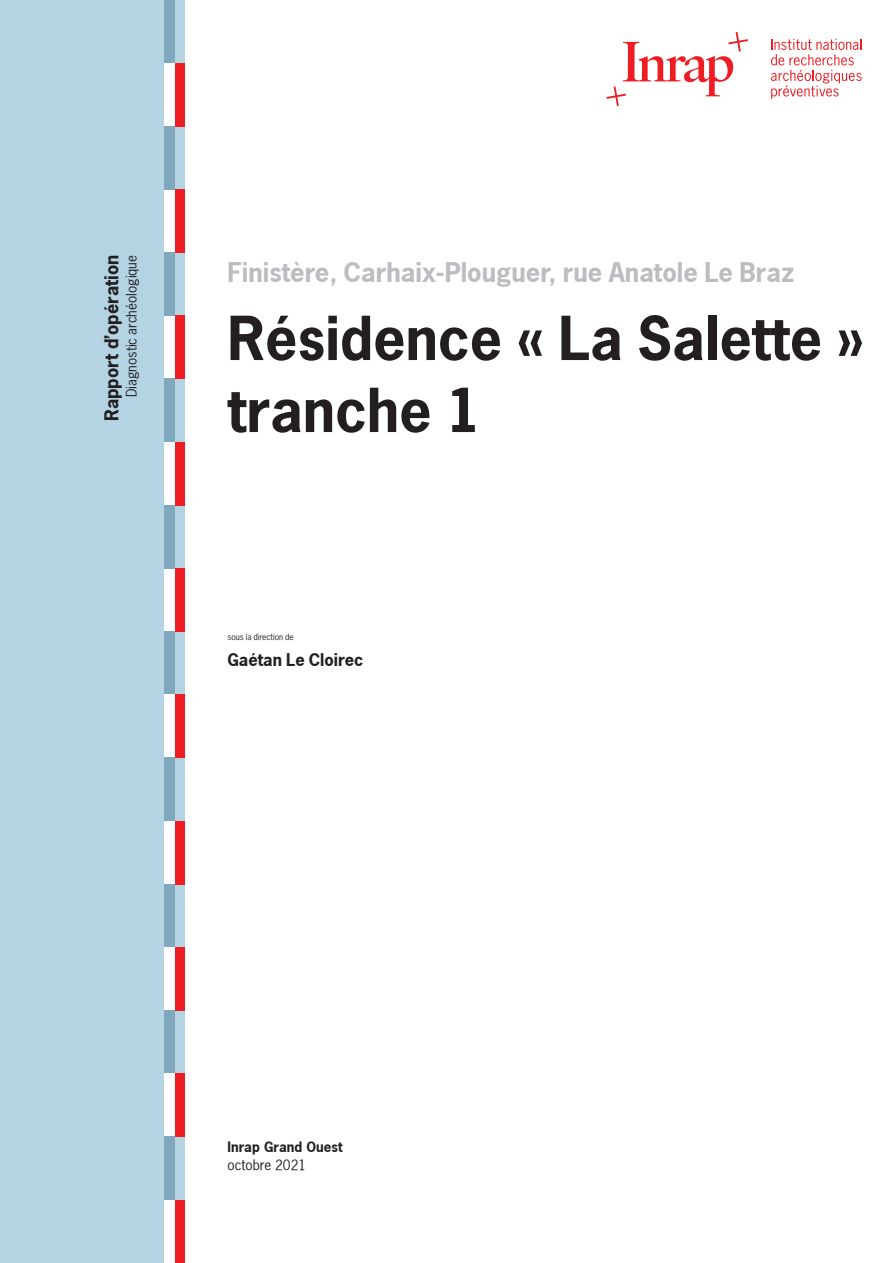
<style>
.page{position:relative;width:893px;height:1263px;background:#fff}
.page>*{position:absolute;margin:0;border:0;box-sizing:border-box;transform-origin:0 0}
.t1{font:700 57px/72px "News Gothic";color:#231f20}
.t2{font:700 25.5px "News Gothic";color:#bcbdc0}
.t3{font:700 18px "News Gothic";color:#231f20}
.t4{font:700 16.5px "News Gothic";color:#231f20}
.t5{font:13.5px "News Gothic";color:#231f20}
.t6{font:700 13.5px "News Gothic";color:#231f20}
.t7{font:8.25px "News Gothic";color:#231f20}
</style>
<div class="page">
<div style="left:0;top:0;width:185px;height:1263px;background:#b4d4e4"></div>
<div style="left:174px;top:1200px;width:11px;height:63px;background:#ee1d23"></div>
<div style="left:174px;top:1073px;width:11px;height:64px;background:#ee1d23"></div>
<div style="left:174px;top:947px;width:11px;height:63px;background:#ee1d23"></div>
<div style="left:174px;top:821px;width:11px;height:63px;background:#ee1d23"></div>
<div style="left:174px;top:695px;width:11px;height:63px;background:#ee1d23"></div>
<div style="left:174px;top:568px;width:11px;height:63px;background:#ee1d23"></div>
<div style="left:174px;top:442px;width:11px;height:63px;background:#ee1d23"></div>
<div style="left:174px;top:316px;width:11px;height:63px;background:#ee1d23"></div>
<div style="left:174px;top:189px;width:11px;height:64px;background:#ee1d23"></div>
<div style="left:174px;top:63px;width:11px;height:63px;background:#ee1d23"></div>
<div style="left:164px;top:568px;width:10px;height:63px;background:#fff"></div>
<div style="left:164px;top:631px;width:10px;height:64px;background:#7fa8bc"></div>
<div style="left:164px;top:695px;width:10px;height:63px;background:#fff"></div>
<div style="left:164px;top:758px;width:10px;height:63px;background:#7fa8bc"></div>
<div style="left:164px;top:821px;width:10px;height:63px;background:#fff"></div>
<div style="left:164px;top:884px;width:10px;height:63px;background:#7fa8bc"></div>
<div style="left:164px;top:947px;width:10px;height:63px;background:#fff"></div>
<div style="left:164px;top:1010px;width:10px;height:63px;background:#7fa8bc"></div>
<div style="left:164px;top:1073px;width:10px;height:64px;background:#fff"></div>
<div style="left:164px;top:1137px;width:10px;height:63px;background:#7fa8bc"></div>
<div style="left:164px;top:1200px;width:10px;height:63px;background:#fff"></div>
<div style="left:164px;top:442px;width:10px;height:63px;background:#fff"></div>
<div style="left:164px;top:505px;width:10px;height:63px;background:#7fa8bc"></div>
<div style="left:164px;top:316px;width:10px;height:63px;background:#fff"></div>
<div style="left:164px;top:379px;width:10px;height:63px;background:#7fa8bc"></div>
<div style="left:164px;top:189px;width:10px;height:64px;background:#fff"></div>
<div style="left:164px;top:253px;width:10px;height:63px;background:#7fa8bc"></div>
<div style="left:164px;top:63px;width:10px;height:63px;background:#fff"></div>
<div style="left:164px;top:126px;width:10px;height:63px;background:#7fa8bc"></div>
<div style="left:164px;top:0;width:10px;height:63px;background:#7fa8bc"></div>
<svg style="left:771px;top:39px;width:91px;height:60px"></svg>
<svg style="left:606px;top:32px;width:142px;height:74px"></svg>
<p class="t3" style="left:100px;top:421px;width:168px;rotate:-90deg">Rapport d’opération</p>
<p class="t5" style="left:123px;top:397px;width:144px;rotate:-90deg">Diagnostic archéologique</p>
<p class="t2" style="left:227px;top:255px;width:569px">Finistère, Carhaix-Plouguer, rue Anatole Le Braz</p>
<h1 class="t1" style="left:227px;top:301px;width:638px">Résidence « La Salette » tranche 1</h1>
<p class="t7" style="left:227px;top:632px;width:68px">sous la direction de</p>
<p class="t4" style="left:227px;top:649px;width:137px">Gaétan Le Cloirec</p>
<p class="t6" style="left:227px;top:1138px;width:117px">Inrap Grand Ouest</p>
<p class="t5" style="left:227px;top:1156px;width:80px">octobre 2021</p>
</div>
